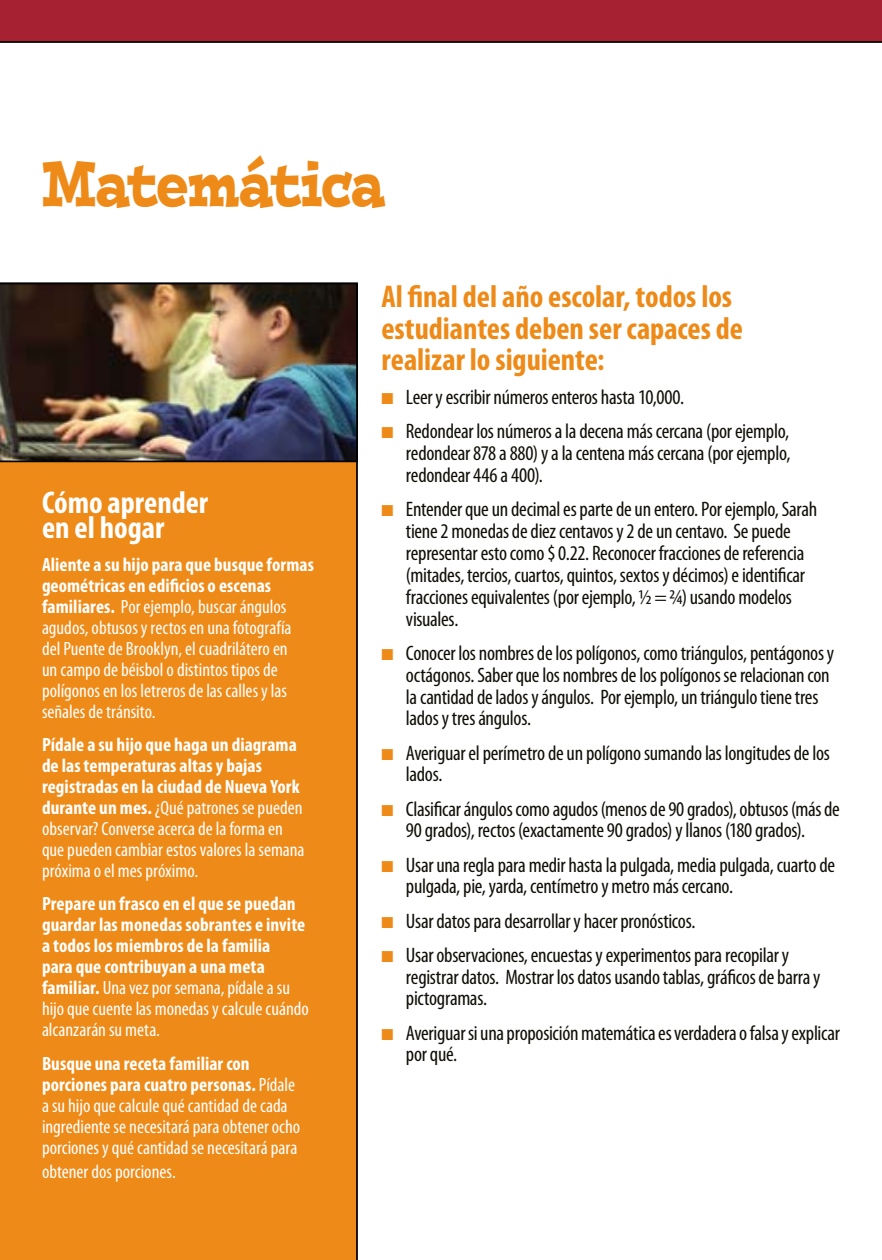
<style>
.page{position:relative;width:882px;height:1260px;background:#fff}
.page>*{position:absolute;margin:0;border:0;box-sizing:border-box;transform-origin:0 0}
.t1{font:63px "Postino Std";letter-spacing:-.025em;color:#ee8a17;scale:.7 1}
.t2{font:700 condensed 31.5px/31.5px "Myriad Pro";color:#ee8a17}
.t3{font:700 condensed 31.5px/24.5px "Myriad Pro";color:#fff}
.t4{font:condensed 21px/21.9px "Myriad Pro";letter-spacing:-.015em;color:#100e07}
.t5{font:condensed 19.25px/21px "Myriad Pro";color:#fff}
.t6{font:700 condensed 19.25px/21px "Myriad Pro";letter-spacing:.005em;color:#fff}
.s1{font-weight:700}
.s2{font-weight:400}
.s3{color:#ee8a17}
</style>
<div class="page">
<div style="left:0;top:462px;width:358px;height:798px;background:#ee8a17"></div>
<img style="left:0;top:283px;width:358px;height:179px">
<div style="left:0;top:0;width:882px;height:43px;background:#a62233"></div>
<h1 class="t1" style="left:42px;top:142px;width:492px">Matemática</h1>
<h2 class="t3" style="left:42px;top:490px;width:168px">Cómo aprender en el hogar</h2>
<p class="t5" style="left:42px;top:554px;width:273px"><span class="s1">Aliente a su hijo para que busque formas geométricas en edificios o escenas familiares.</span> Por ejemplo, buscar ángulos agudos, obtusos y rectos en una fotografía del Puente de Brooklyn, el cuadrilátero en<br>un campo de béisbol o distintos tipos de polígonos en los letreros de las calles y las señales de tránsito.</p>
<p class="t5" style="left:42px;top:734px;width:264px"><span class="s1">Pídale a su hijo que haga un diagrama de las temperaturas altas y bajas registradas en la ciudad de Nueva York durante un mes.</span> ¿Qué patrones se pueden observar? Converse acerca de la forma en que pueden cambiar estos valores la semana próxima o el mes próximo.</p>
<p class="t6" style="left:42px;top:893px;width:268px">Prepare un frasco en el que se puedan guardar las monedas sobrantes e invite a todos los miembros de la familia<br>para que contribuyan a una meta familiar. <span class="s2">Una vez por semana, pídale a su hijo que cuente las monedas y calcule cuándo alcanzarán su meta.</span></p>
<p class="t5" style="left:42px;top:1052px;width:260px"><span class="s1">Busque una receta familiar con porciones para cuatro personas.</span> Pídale a su hijo que calcule qué cantidad de cada ingrediente se necesitará para obtener ocho porciones y qué cantidad se necesitará para</p>
<p class="t5" style="left:42px;top:1161px;width:135px">obtener dos porciones.</p>
<h2 class="t2" style="left:382px;top:280px;width:363px">Al final del año escolar, todos los estudiantes deben ser capaces de realizar lo siguiente:</h2>
<p class="t4" style="left:382px;top:386px;width:304px"><span class="s3">■</span> Leer y escribir números enteros hasta 10,000.</p>
<p class="t4" style="left:406px;top:420px;width:386px;text-align:justify;text-indent:-24px"><span class="s3">■</span> Redondear los números a la decena más cercana (por ejemplo, redondear 878 a 880) y a la centena más cercana (por ejemplo, redondear 446 a 400).</p>
<p class="t4" style="left:406px;top:498px;width:413px;text-indent:-24px"><span class="s3">■</span> Entender que un decimal es parte de un entero. Por ejemplo, Sarah tiene 2 monedas de diez centavos y 2 de un centavo. Se puede representar esto como $ 0.22. Reconocer fracciones de referencia (mitades, tercios, cuartos, quintos, sextos y décimos) e identificar fracciones equivalentes (por ejemplo, 1/2 = 2/4) usando modelos visuales.</p>
<p class="t4" style="left:406px;top:642px;width:430px;text-indent:-24px"><span class="s3">■</span> Conocer los nombres de los polígonos, como triángulos, pentágonos y octágonos. Saber que los nombres de los polígonos se relacionan con la cantidad de lados y ángulos. Por ejemplo, un triángulo tiene tres lados y tres ángulos.</p>
<p class="t4" style="left:406px;top:741px;width:425px;text-indent:-24px"><span class="s3">■</span> Averiguar el perímetro de un polígono sumando las longitudes de los lados.</p>
<p class="t4" style="left:382px;top:797px;width:460px;text-align:center"><span class="s3">■</span> Clasificar ángulos como agudos (menos de 90 grados), obtusos (más de<br>90 grados), rectos (exactamente 90 grados) y llanos (180 grados).</p>
<p class="t4" style="left:406px;top:853px;width:431px;text-indent:-24px"><span class="s3">■</span> Usar una regla para medir hasta la pulgada, media pulgada, cuarto de pulgada, pie, yarda, centímetro y metro más cercano.</p>
<p class="t4" style="left:382px;top:909px;width:316px"><span class="s3">■</span> Usar datos para desarrollar y hacer pronósticos.</p>
<p class="t4" style="left:406px;top:943px;width:416px;text-indent:-24px"><span class="s3">■</span> Usar observaciones, encuestas y experimentos para recopilar y registrar datos. Mostrar los datos usando tablas, gráficos de barra y pictogramas.</p>
<p class="t4" style="left:406px;top:1021px;width:435px;text-indent:-24px"><span class="s3">■</span> Averiguar si una proposición matemática es verdadera o falsa y explicar por qué.</p>
</div>
